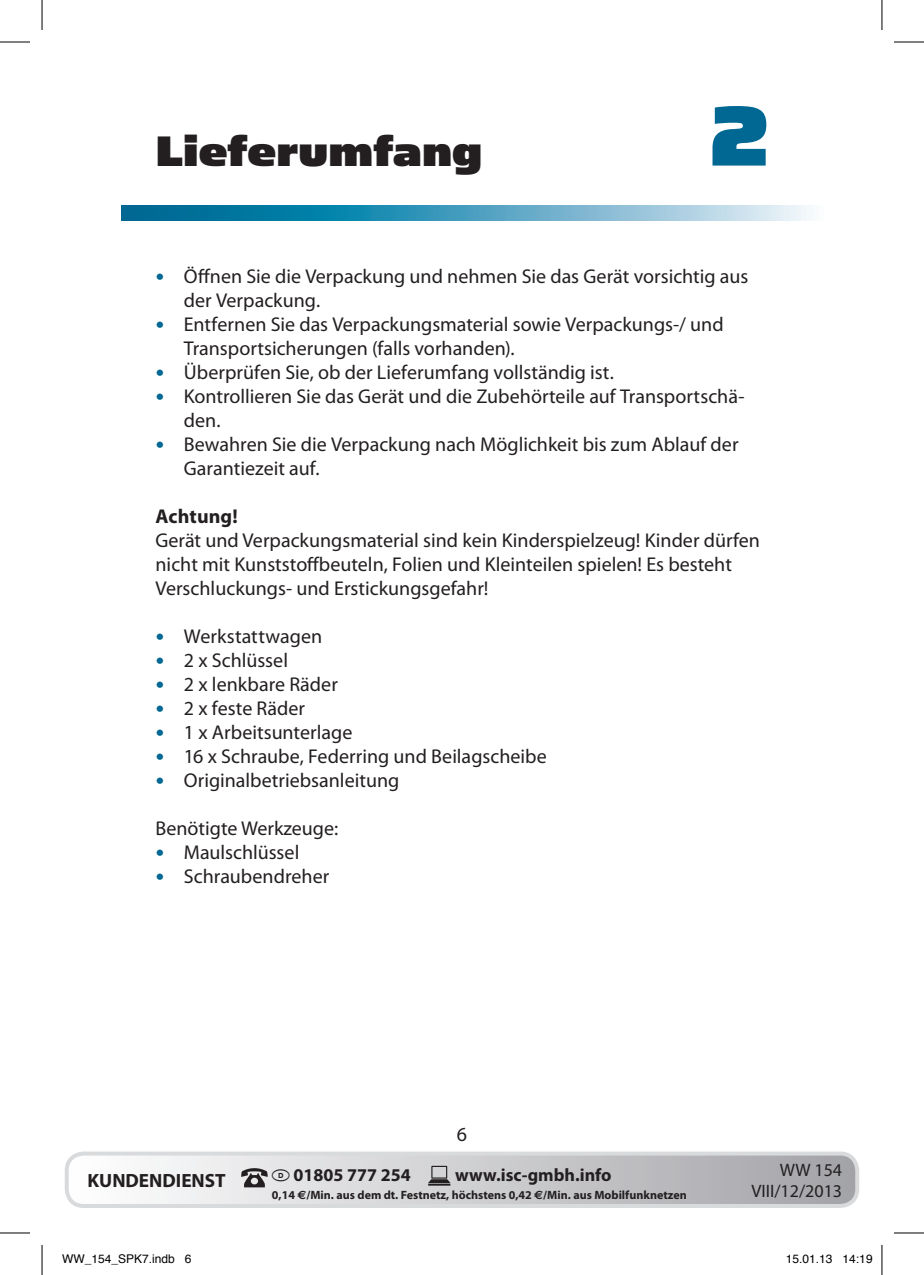
<style>
.page{position:relative;width:924px;height:1275px;background:#fff}
.page>*{position:absolute;margin:0;border:0;box-sizing:border-box;transform-origin:0 0}
.t1{font:96px "Simian Text Gorilla";color:#006893}
.t2{font:48px "Simian Text Gorilla";color:#231f20}
.t3{font:20px/24px "Myriad Pro";color:#231f20}
.t4{font:700 20px "Myriad Pro";letter-spacing:.005em;color:#231f20}
.t5{font:700 19.2px "Myriad Pro";color:#231f20}
.t6{font:700 18px "Myriad Pro";color:#231f20}
.t7{font:18px/21.6px "Myriad Pro";color:#231f20;text-align:right}
.t8{font:700 12px "Myriad Pro";color:#231f20}
.t9{font:12px "Helvetica";color:#000}
.s1{font-family:"Frutiger";font-weight:700;font-size:18px;color:#006893}
.s2{font-family:"Euro Sans"}
</style>
<div class="page">
<svg style="left:122px;top:205px;width:688px;height:16px;background:#54a2c1"></svg>
<div style="left:65px;top:1151px;width:793px;height:57px;border:4px solid #d9dadc;border-radius:17px"></div>
<svg style="left:67px;top:1153px;width:789px;height:53px"></svg>
<hr style="left:0;top:42px;width:30px;height:1px;background:#000">
<hr style="left:893px;top:42px;width:30px;height:1px;background:#000">
<hr style="left:0;top:1232px;width:30px;height:1px;background:#000">
<hr style="left:893px;top:1232px;width:30px;height:1px;background:#000">
<hr style="left:42px;top:0;width:1px;height:30px;background:#000">
<hr style="left:42px;top:1245px;width:1px;height:30px;background:#000">
<hr style="left:881px;top:0;width:1px;height:30px;background:#000">
<hr style="left:881px;top:1245px;width:1px;height:30px;background:#000">
<h2 class="t2" style="left:155px;top:124px;width:328px">Lieferumfang</h2>
<h1 class="t1" style="left:710px;top:82px;width:59px">2</h1>
<p class="t3" style="left:184px;top:264px;width:565px;text-indent:-28px"><span class="s1">•</span> Öffnen Sie die Verpackung und nehmen Sie das Gerät vorsichtig aus der Verpackung.</p>
<p class="t3" style="left:184px;top:312px;width:541px;text-indent:-28px"><span class="s1">•</span> Entfernen Sie das Verpackungsmaterial sowie Verpackungs-/ und<br>Transportsicherungen (falls vorhanden).</p>
<p class="t3" style="left:155px;top:360px;width:459px"><span class="s1">•</span> Überprüfen Sie, ob der Lieferumfang vollständig ist.</p>
<p class="t3" style="left:184px;top:384px;width:562px;text-indent:-28px"><span class="s1">•</span> Kontrollieren Sie das Gerät und die Zubehörteile auf Transportschä&shy;den.</p>
<p class="t3" style="left:184px;top:432px;width:556px;text-indent:-28px"><span class="s1">•</span> Bewahren Sie die Verpackung nach Möglichkeit bis zum Ablauf der<br>Garantiezeit auf.</p>
<p class="t4" style="left:155px;top:505px;width:84px">Achtung!</p>
<p class="t3" style="left:155px;top:528px;width:605px">Gerät und Verpackungsmaterial sind kein Kinderspielzeug! Kinder dürfen nicht mit Kunststoffbeuteln, Folien und Kleinteilen spielen! Es besteht<br>Verschluckungs- und Erstickungsgefahr!</p>
<p class="t3" style="left:155px;top:624px;width:168px"><span class="s1">•</span> Werkstattwagen</p>
<p class="t3" style="left:155px;top:648px;width:134px"><span class="s1">•</span> 2 x Schlüssel</p>
<p class="t3" style="left:155px;top:672px;width:184px"><span class="s1">•</span> 2 x lenkbare Räder</p>
<p class="t3" style="left:155px;top:696px;width:151px"><span class="s1">•</span> 2 x feste Räder</p>
<p class="t3" style="left:155px;top:720px;width:198px"><span class="s1">•</span> 1 x Arbeitsunterlage</p>
<p class="t3" style="left:155px;top:744px;width:392px"><span class="s1">•</span> 16 x Schraube, Federring und Beilagscheibe</p>
<p class="t3" style="left:155px;top:768px;width:245px"><span class="s1">•</span> Originalbetriebsanleitung</p>
<p class="t3" style="left:155px;top:816px;width:184px">Benötigte Werkzeuge:</p>
<p class="t3" style="left:155px;top:840px;width:145px"><span class="s1">•</span> Maulschlüssel</p>
<p class="t3" style="left:155px;top:864px;width:175px"><span class="s1">•</span> Schraubendreher</p>
<p class="t3" style="left:456px;top:1122px;width:12px">6</p>
<p class="t5" style="left:87px;top:1169px;width:140px">KUNDENDIENST</p>
<p class="t6" style="left:455px;top:1164px;width:158px">www.isc-gmbh.info</p>
<p class="t7" style="left:751px;top:1159px;width:92px">WW 154<br>VIII/12/2013</p>
<p class="t6" style="left:272px;top:1164px;width:140px"><sup>k</sup> 01805 777 254</p>
<p class="t8" style="left:272px;top:1188px;width:416px">0,14 <span class="s2">e</span>/Min. aus dem dt. Festnetz, höchstens 0,42 <span class="s2">e</span>/Min. aus Mobilfunknetzen</p>
<p class="t9" style="left:62px;top:1249px;width:131px">WW_154_SPK7.indb 6</p>
<p class="t9" style="left:785px;top:1249px;width:88px">15.01.13 14:19</p>
</div>
